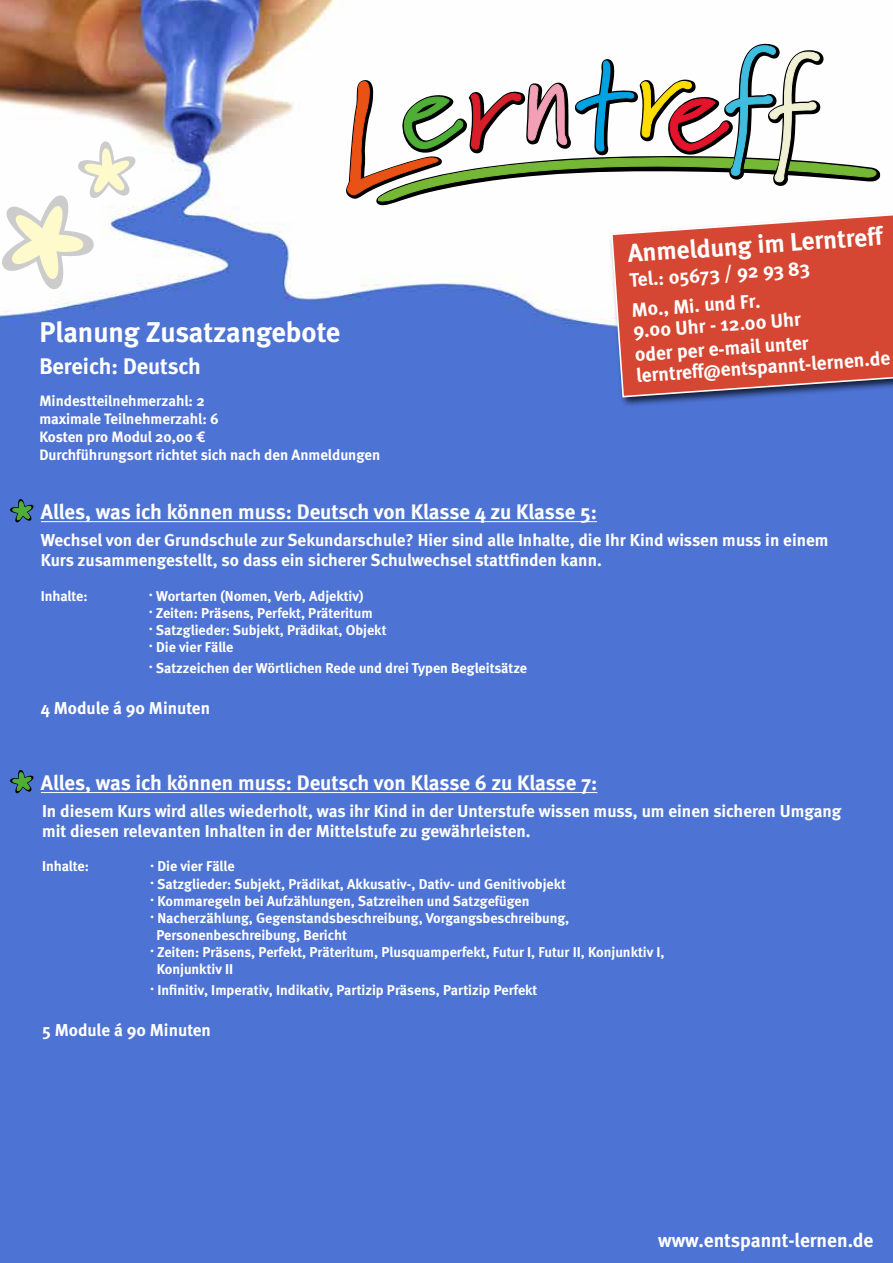
<style>
.page{position:relative;width:893px;height:1263px;background:#fff}
.page>*{position:absolute;margin:0;border:0;box-sizing:border-box;transform-origin:0 0}
.t1{font:700 28.5px "Meta";letter-spacing:-.005em;color:#fff}
.t2{font:700 25.5px "Meta";color:#fff}
.t3{font:700 22.5px "Meta";letter-spacing:-.005em;color:#fff}
.t4{font:700 21px "Meta";letter-spacing:-.005em;color:#fff}
.t5{font:700 19.5px/29.8px "Meta";color:#fff}
.t6{font:700 17.25px/20.7px "Meta";color:#fff}
.t7{font:700 15px/18px "Meta";color:#fff}
.t8{font:700 14.25px/17.1px "Meta";color:#fff}
</style>
<div class="page">
<img style="left:0;top:0;width:893px;height:1263px">
<svg style="left:376px;top:44px;width:504px;height:161px"></svg>
<svg style="left:346px;top:45px;width:530px;height:157px"></svg>
<svg style="left:2px;top:141px;width:134px;height:148px"></svg>
<hr style="left:41px;top:521px;width:556px;height:1px;background:#fff">
<svg style="left:10px;top:500px;width:23px;height:22px"></svg>
<hr style="left:41px;top:792px;width:556px;height:1px;background:#fff">
<svg style="left:10px;top:770px;width:23px;height:23px"></svg>
<div style="left:609px;top:208px;width:284px;height:200px;background:#000;opacity:.75"></div>
<svg style="left:610px;top:209px;width:283px;height:189px;background:#cf5b4e"></svg>
<h1 class="t1" style="left:39px;top:315px;width:303px">Planung Zusatzangebote</h1>
<h3 class="t3" style="left:39px;top:352px;width:163px">Bereich: Deutsch</h3>
<p class="t7" style="left:39px;top:392px;width:342px">Mindestteilnehmerzahl: 2<br>maximale Teilnehmerzahl: 6<br>Kosten pro Modul 20,00 €<br>Durchführungsort richtet sich nach den Anmeldungen</p>
<h3 class="t4" style="left:41px;top:499px;width:558px">Alles, was ich können muss: Deutsch von Klasse 4 zu Klasse 5:</h3>
<h2 class="t2" style="left:627px;top:238px;width:257px;rotate:-4deg">Anmeldung im Lerntreff</h2>
<h3 class="t5" style="left:629px;top:265px;width:182px;rotate:-4deg">Tel.: 05673 / 92 93 83<br>Mo., Mi. und Fr.</h3>
<h3 class="t5" style="left:632px;top:318px;width:175px;line-height:24px;rotate:-4deg">9.00 Uhr - 12.00 Uhr oder per e-mail unter</h3>
<h3 class="t5" style="left:635px;top:360px;width:256px;rotate:-4deg">lerntreff@entspannt-lernen.de</h3>
<p class="t6" style="left:41px;top:529px;width:789px">Wechsel von der Grundschule zur Sekundarschule? Hier sind alle Inhalte, die Ihr Kind wissen muss in einem<br>Kurs zusammengestellt, so dass ein sicherer Schulwechsel stattfinden kann.</p>
<p class="t8" style="left:41px;top:587px;width:48px">Inhalte:</p>
<p class="t8" style="left:149px;top:587px;width:239px"><sup>.</sup> Wortarten (Nomen, Verb, Adjektiv)<br><sup>.</sup> Zeiten: Präsens, Perfekt, Präteritum<br><sup>.</sup> Satzglieder: Subjekt, Prädikat, Objekt <sup>.</sup> Die vier Fälle</p>
<p class="t8" style="left:149px;top:659px;width:380px"><sup>.</sup> Satzzeichen der Wörtlichen Rede und drei Typen Begleitsätze</p>
<p class="t6" style="left:41px;top:697px;width:171px">4 Module á 90 Minuten</p>
<h3 class="t4" style="left:41px;top:770px;width:558px">Alles, was ich können muss: Deutsch von Klasse 6 zu Klasse 7:</h3>
<p class="t6" style="left:42px;top:800px;width:801px">In diesem Kurs wird alles wiederholt, was ihr Kind in der Unterstufe wissen muss, um einen sicheren Umgang mit diesen relevanten Inhalten in der Mittelstufe zu gewährleisten.</p>
<p class="t8" style="left:42px;top:858px;width:48px">Inhalte:</p>
<p class="t8" style="left:150px;top:858px;width:86px"><sup>.</sup> Die vier Fälle</p>
<p class="t8" style="left:150px;top:875px;width:417px"><sup>.</sup> Satzglieder: Subjekt, Prädikat, Akkusativ-, Dativ- und Genitivobjekt</p>
<p class="t8" style="left:150px;top:892px;width:381px"><sup>.</sup> Kommaregeln bei Aufzählungen, Satzreihen und Satzgefügen</p>
<p class="t8" style="left:150px;top:909px;width:421px"><sup>.</sup> Nacherzählung, Gegenstandsbeschreibung, Vorgangsbeschreibung,</p>
<p class="t8" style="left:156px;top:926px;width:192px">Personenbeschreibung, Bericht</p>
<p class="t8" style="left:150px;top:943px;width:516px"><sup>.</sup> Zeiten: Präsens, Perfekt, Präteritum, Plusquamperfekt, Futur I, Futur II, Konjunktiv I,</p>
<p class="t8" style="left:157px;top:960px;width:78px">Konjunktiv II</p>
<p class="t8" style="left:150px;top:981px;width:389px"><sup>.</sup> Infinitiv, Imperativ, Indikativ, Partizip Präsens, Partizip Perfekt</p>
<p class="t6" style="left:42px;top:1020px;width:170px">5 Module á 90 Minuten</p>
<h3 class="t5" style="left:658px;top:1225px;width:217px">www.entspannt-lernen.de</h3>
</div>
